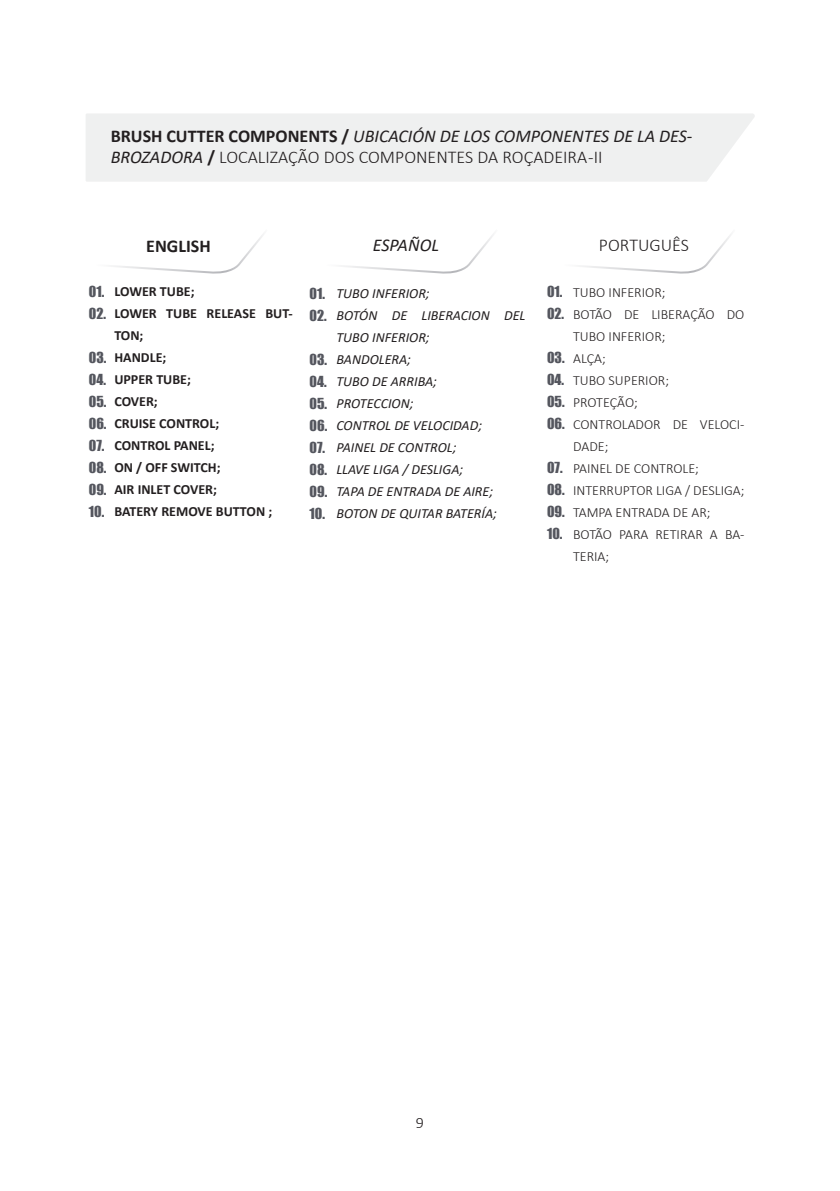
<style>
.page{position:relative;width:840px;height:1191px;background:#fff}
.page>*{position:absolute;margin:0;border:0;box-sizing:border-box;transform-origin:0 0}
.t1{font:italic 18px/21.6px "Calibri";color:#231f20}
.t2{font:300 18px "Calibri";color:#231f20}
.t3{font:700 18px "Calibri";color:#231f20}
.t4{font:300 16px "Calibri";color:#231f20}
.t5{font:300 14px/22px "Calibri";color:#231f20}
.t6{font:italic 14px/22px "Calibri";color:#231f20}
.t7{font:700 14px/22px "Calibri";color:#231f20}
.t8{font:14px "Impact";color:#54565e}
.s1{font-weight:700;font-style:normal}
.s2{font-weight:300;font-style:normal}
</style>
<div class="page">
<div style="left:86px;top:114px;width:669px;height:68px;background:#eff0f0"></div>
<svg style="left:113px;top:234px;width:151px;height:40px"></svg>
<svg style="left:343px;top:234px;width:151px;height:40px"></svg>
<svg style="left:580px;top:234px;width:151px;height:40px"></svg>
<p class="t1" style="left:111px;top:124px;width:583px"><span class="s1">BRUSH CUTTER COMPONENTS /</span> UBICACIÓN DE LOS COMPONENTES DE LA DES-<br>BROZADORA <span class="s1">/</span> <span class="s2">LOCALIZAÇÃO DOS COMPONENTES DA ROÇADEIRA -II</span></p>
<p class="t3" style="left:146px;top:233px;width:66px">ENGLISH</p>
<p class="t1" style="left:372px;top:233px;width:68px">ESPAÑOL</p>
<p class="t2" style="left:598px;top:234px;width:91px">PORTUGUÊS</p>
<p class="t8" style="left:89px;top:280px;width:17px">01.</p>
<p class="t8" style="left:89px;top:302px;width:19px">02.</p>
<p class="t8" style="left:89px;top:346px;width:19px">03.</p>
<p class="t8" style="left:89px;top:368px;width:19px">04.</p>
<p class="t8" style="left:89px;top:390px;width:19px">05.</p>
<p class="t8" style="left:89px;top:412px;width:19px">06.</p>
<p class="t8" style="left:89px;top:434px;width:17px">07.</p>
<p class="t8" style="left:89px;top:456px;width:19px">08.</p>
<p class="t8" style="left:89px;top:478px;width:19px">09.</p>
<p class="t8" style="left:89px;top:500px;width:17px">10.</p>
<p class="t7" style="left:114px;top:280px;width:82px">LOWER TUBE;</p>
<p class="t7" style="left:114px;top:302px;width:180px">LOWER TUBE RELEASE BUT-<br>TON;</p>
<p class="t7" style="left:114px;top:346px;width:53px">HANDLE;</p>
<p class="t7" style="left:114px;top:368px;width:78px">UPPER TUBE;</p>
<p class="t7" style="left:114px;top:390px;width:45px">COVER;</p>
<p class="t7" style="left:114px;top:412px;width:106px">CRUISE CONTROL;</p>
<p class="t7" style="left:114px;top:434px;width:102px">CONTROL PANEL;</p>
<p class="t7" style="left:114px;top:456px;width:108px">ON / OFF SWITCH;</p>
<p class="t7" style="left:114px;top:478px;width:104px">AIR INLET COVER;</p>
<p class="t7" style="left:114px;top:500px;width:159px">BATERY REMOVE BUTTON ;</p>
<p class="t8" style="left:309px;top:283px;width:17px">01.</p>
<p class="t8" style="left:309px;top:305px;width:19px">02.</p>
<p class="t8" style="left:309px;top:349px;width:19px">03.</p>
<p class="t8" style="left:309px;top:371px;width:19px">04.</p>
<p class="t8" style="left:309px;top:393px;width:19px">05.</p>
<p class="t8" style="left:309px;top:415px;width:19px">06.</p>
<p class="t8" style="left:309px;top:437px;width:17px">07.</p>
<p class="t8" style="left:309px;top:459px;width:19px">08.</p>
<p class="t8" style="left:309px;top:481px;width:19px">09.</p>
<p class="t8" style="left:309px;top:503px;width:17px">10.</p>
<p class="t6" style="left:336px;top:282px;width:95px">TUBO INFERIOR;</p>
<p class="t6" style="left:336px;top:304px;width:190px">BOTÓN DE LIBERACION DEL<br>TUBO INFERIOR;</p>
<p class="t6" style="left:336px;top:348px;width:76px">BANDOLERA;</p>
<p class="t6" style="left:336px;top:370px;width:102px">TUBO DE ARRIBA;</p>
<p class="t6" style="left:336px;top:392px;width:79px">PROTECCION;</p>
<p class="t6" style="left:336px;top:414px;width:147px">CONTROL DE VELOCIDAD;</p>
<p class="t6" style="left:336px;top:436px;width:121px">PAINEL DE CONTROL;</p>
<p class="t6" style="left:336px;top:458px;width:128px">LLAVE LIGA / DESLIGA;</p>
<p class="t6" style="left:336px;top:480px;width:158px">TAPA DE ENTRADA DE AIRE;</p>
<p class="t6" style="left:336px;top:502px;width:162px">BOTON DE QUITAR BATERÍA;</p>
<p class="t8" style="left:546px;top:281px;width:17px">01.</p>
<p class="t8" style="left:546px;top:303px;width:19px">02.</p>
<p class="t8" style="left:546px;top:347px;width:19px">03.</p>
<p class="t8" style="left:546px;top:369px;width:19px">04.</p>
<p class="t8" style="left:546px;top:391px;width:19px">05.</p>
<p class="t8" style="left:546px;top:413px;width:19px">06.</p>
<p class="t8" style="left:546px;top:457px;width:17px">07.</p>
<p class="t8" style="left:546px;top:479px;width:19px">08.</p>
<p class="t8" style="left:546px;top:501px;width:19px">09.</p>
<p class="t8" style="left:546px;top:523px;width:17px">10.</p>
<p class="t5" style="left:572px;top:281px;width:94px">TUBO INFERIOR;</p>
<p class="t5" style="left:572px;top:303px;width:173px">BOTÃO DE LIBERAÇÃO DO<br>TUBO INFERIOR;</p>
<p class="t5" style="left:572px;top:347px;width:34px">ALÇA;</p>
<p class="t5" style="left:572px;top:369px;width:97px">TUBO SUPERIOR;</p>
<p class="t5" style="left:572px;top:391px;width:66px">PROTEÇÃO;</p>
<p class="t5" style="left:572px;top:413px;width:173px">CONTROLADOR DE VELOCI-<br>DADE;</p>
<p class="t5" style="left:572px;top:457px;width:127px">PAINEL DE CONTROLE;</p>
<p class="t5" style="left:572px;top:479px;width:173px">INTERRUPTOR LIGA / DESLIGA;</p>
<p class="t5" style="left:572px;top:501px;width:139px">TAMPA ENTRADA DE AR;</p>
<p class="t5" style="left:572px;top:523px;width:173px">BOTÃO PARA RETIRAR A BA-<br>TERIA;</p>
<p class="t4" style="left:415px;top:1112px;width:10px">9</p>
</div>
